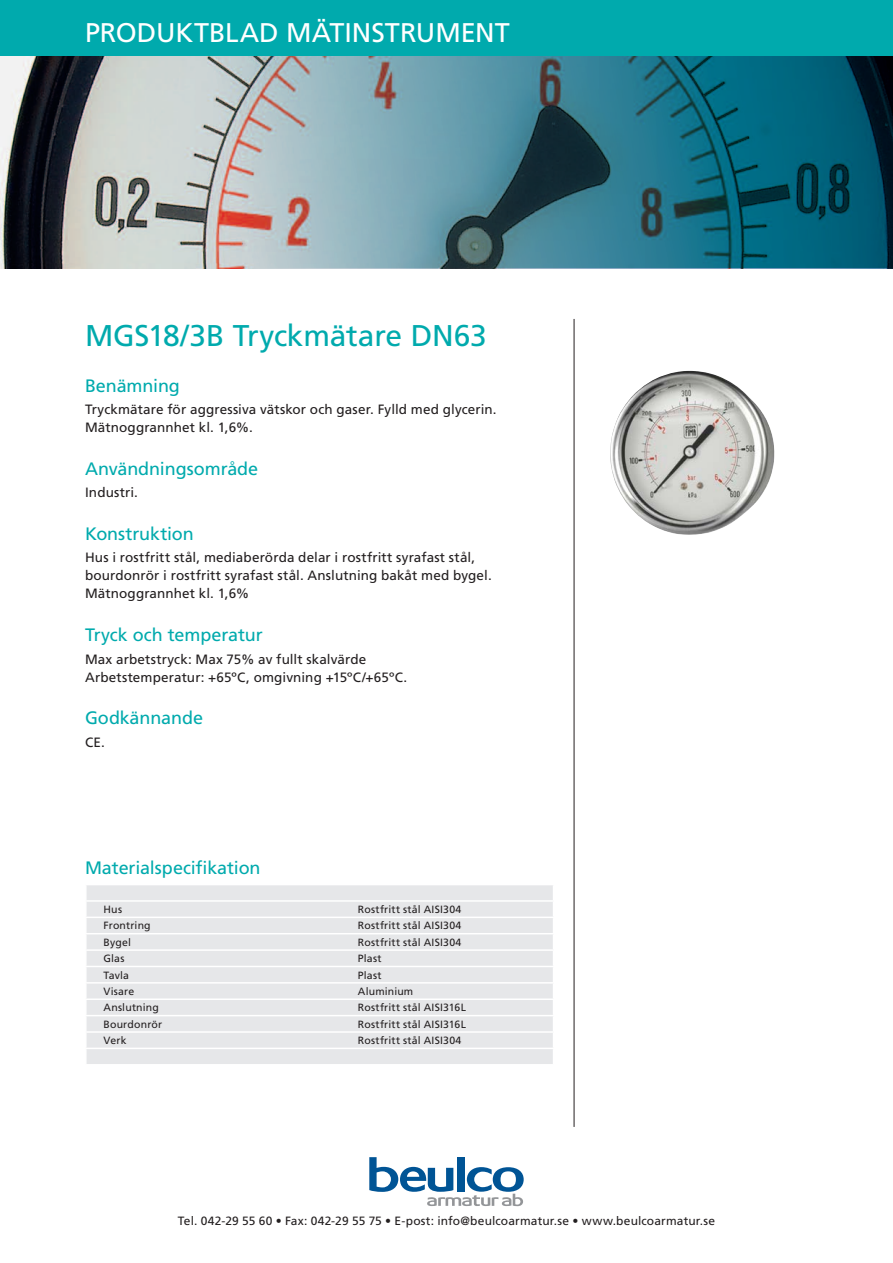
<style>
.page{position:relative;width:893px;height:1263px;background:#fff}
.page>*{position:absolute;margin:0;border:0;box-sizing:border-box;transform-origin:0 0}
.Artikelgrupp{font:30px "Frutiger LT Std";letter-spacing:-.01em;color:#00aaad}
.Produktgruppsrubrik{font:27px "Frutiger LT Std";color:#fff}
.Mellanrubrik{font:18px "Frutiger LT Std";letter-spacing:-.005em;color:#00aaad}
.Materialspecrubrik{font:18px "Frutiger LT Std";letter-spacing:-.01em;color:#00aaad}
.Brödtext{font:13.5px "Frutiger LT Std";letter-spacing:.01em;color:#231f20}
.Adresstext{font:12px "Frutiger LT Std";letter-spacing:.01em;color:#231f20}
.MaterialspecText{font:10.5px "Frutiger LT Std";letter-spacing:.02em;color:#231f20}
</style>
<div class="page">
<svg style="left:0;top:55px;width:893px;height:213px;background:#638e98"></svg>
<div style="left:0;top:0;width:893px;height:55px;background:#00aaad"></div>
<svg style="left:369px;top:1157px;width:155px;height:49px"></svg>
<hr style="left:574px;top:319px;width:1px;height:808px;background:#231f20">
<div style="left:87px;top:885px;width:466px;height:179px;background:#e6e7e9"></div>
<hr style="left:85px;top:900px;width:469px;height:2px;background:#fff">
<hr style="left:85px;top:916px;width:469px;height:2px;background:#fff">
<hr style="left:85px;top:933px;width:469px;height:1px;background:#fff">
<hr style="left:85px;top:949px;width:469px;height:2px;background:#fff">
<hr style="left:85px;top:966px;width:469px;height:1px;background:#fff">
<hr style="left:85px;top:982px;width:469px;height:1px;background:#fff">
<hr style="left:85px;top:998px;width:469px;height:2px;background:#fff">
<hr style="left:85px;top:1015px;width:469px;height:1px;background:#fff">
<hr style="left:85px;top:1031px;width:469px;height:2px;background:#fff">
<hr style="left:85px;top:1048px;width:469px;height:1px;background:#fff">
<svg style="left:86px;top:885px;width:1px;height:179px"></svg>
<img style="left:610px;top:371px;width:165px;height:164px">
<p class="Produktgruppsrubrik" style="left:85px;top:16px;width:319px">PRODUKTBLAD Mätinstrume</p>
<p class="Produktgruppsrubrik" style="left:475px;top:16px;width:32px">nt</p>
<p class="Artikelgrupp" style="left:85px;top:318px;width:403px">MGS18/3B Tryckmätare DN 63</p>
<p class="Mellanrubrik" style="left:85px;top:375px;width:96px">Benämning</p>
<p class="Brödtext" style="left:85px;top:402px;width:413px">Tryckmätare för aggressiva vätskor och gaser. Fylld med glycerin.</p>
<p class="Brödtext" style="left:85px;top:420px;width:169px">Mätnoggrannhet kl. 1,6%.</p>
<p class="Mellanrubrik" style="left:85px;top:458px;width:175px">Användningsområde</p>
<p class="Brödtext" style="left:85px;top:485px;width:54px">I ndustri.</p>
<p class="Mellanrubrik" style="left:85px;top:523px;width:110px">Konstruktion</p>
<p class="Brödtext" style="left:85px;top:550px;width:392px">Hus i rostfritt stål, mediaberörda delar i rostfritt syrafast stål,</p>
<p class="Brödtext" style="left:85px;top:568px;width:408px">bourdonrör i rostfritt syrafast stål. Anslutning bakåt med bygel.</p>
<p class="Brödtext" style="left:85px;top:586px;width:166px">Mätnoggrannhet kl. 1,6%</p>
<p class="Mellanrubrik" style="left:85px;top:624px;width:179px">Tryck och temperatur</p>
<p class="Brödtext" style="left:85px;top:651px;width:283px">Max arbetstryck: Max 75% av fullt skalvärde</p>
<p class="Brödtext" style="left:85px;top:669px;width:324px">Arbetstemperatur: +65ºC, omgivning +15ºC/+65ºC.</p>
<p class="Mellanrubrik" style="left:85px;top:708px;width:120px">Godkännande</p>
<p class="Brödtext" style="left:85px;top:734px;width:21px">CE.</p>
<p class="Materialspecrubrik" style="left:85px;top:857px;width:177px">Materialspecifikation</p>
<p class="MaterialspecText" style="left:104px;top:903px;width:20px">Hus</p>
<p class="MaterialspecText" style="left:358px;top:903px;width:105px">Rostfritt stål AISI 304</p>
<p class="MaterialspecText" style="left:104px;top:920px;width:49px">Frontring</p>
<p class="MaterialspecText" style="left:358px;top:920px;width:105px">Rostfritt stål AISI 304</p>
<p class="MaterialspecText" style="left:104px;top:936px;width:29px">Bygel</p>
<p class="MaterialspecText" style="left:358px;top:936px;width:105px">Rostfritt stål AISI 304</p>
<p class="MaterialspecText" style="left:104px;top:952px;width:22px">Glas</p>
<p class="MaterialspecText" style="left:358px;top:952px;width:25px">Plast</p>
<p class="MaterialspecText" style="left:104px;top:969px;width:27px">Tavla</p>
<p class="MaterialspecText" style="left:358px;top:969px;width:25px">Plast</p>
<p class="MaterialspecText" style="left:104px;top:985px;width:32px">Visare</p>
<p class="MaterialspecText" style="left:358px;top:985px;width:57px">Aluminium</p>
<p class="MaterialspecText" style="left:104px;top:1001px;width:57px">Anslutning</p>
<p class="MaterialspecText" style="left:358px;top:1001px;width:109px">Rostfritt stål AISI 316L</p>
<p class="MaterialspecText" style="left:104px;top:1018px;width:60px">Bourdonrör</p>
<p class="MaterialspecText" style="left:358px;top:1018px;width:109px">Rostfritt stål AISI 316L</p>
<p class="MaterialspecText" style="left:104px;top:1034px;width:24px">Verk</p>
<p class="MaterialspecText" style="left:358px;top:1034px;width:105px">Rostfritt stål AISI 304</p>
<p class="Adresstext" style="left:178px;top:1214px;width:539px">Tel. 042-29 55 60 • Fax: 042-29 55 75 • E-post: info@beulcoarmatur.se • www.beulcoarmatur.se</p>
</div>
